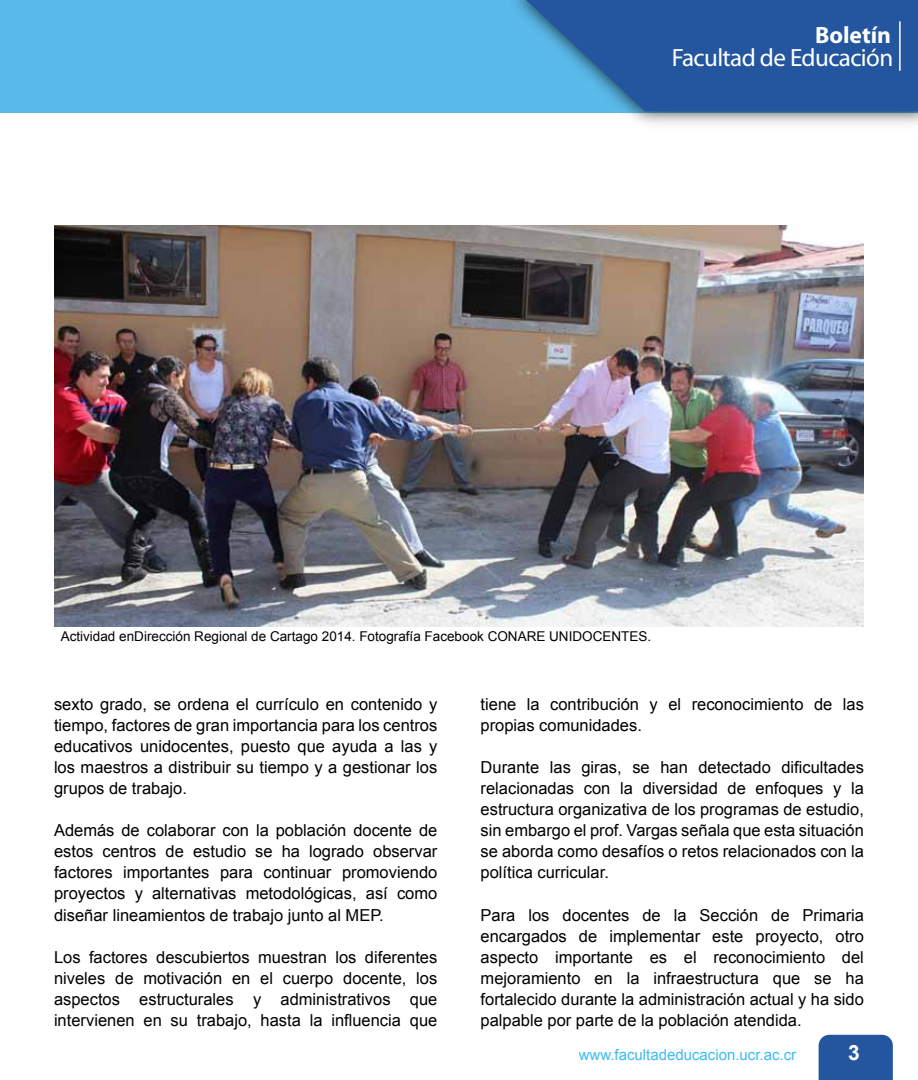
<style>
.page{position:relative;width:918px;height:1080px;background:#fff}
.page>*{position:absolute;margin:0;border:0;box-sizing:border-box;transform-origin:0 0}
.t1{font:25.05px "Myriad Pro";letter-spacing:-.025em;color:#fff}
.t2{font:700 23.7px "Myriad";color:#fff}
.t3{font:700 21px "Arial";color:#fff}
.t4{font:16.5px/21.1px "Arial";color:#000;text-align:justify}
.t5{font:15px "Arial";color:#3bbbf3}
.t6{font:13.5px "Arial";color:#000}
</style>
<div class="page">
<div style="left:0;top:0;width:918px;height:112px;background:#5abaea"></div>
<img style="left:498px;top:0;width:420px;height:125px">
<svg style="left:526px;top:0;width:392px;height:111px;background:#2a63a7"></svg>
<div style="left:819px;top:1035px;width:74px;height:45px;background:#23569f"></div>
<hr style="left:899px;top:21px;width:2px;height:50px;background:#fff">
<img style="left:54px;top:226px;width:810px;height:400px">
<h2 class="t2" style="left:815px;top:22px;width:78px">Boletín</h2>
<h1 class="t1" style="left:672px;top:44px;width:223px">Facultad de Educación</h1>
<p class="t6" style="left:61px;top:628px;width:592px">Actividad enDirección Regional de Cartago 2014. Fotografía Facebook CONARE UNIDOCENTES.</p>
<p class="t4" style="left:54px;top:693px;width:385px">sexto grado, se ordena el currículo en contenido y tiempo, factores de gran importancia para los centros educativos unidocentes, puesto que ayuda a las y los maestros a distribuir su tiempo y a gestionar los grupos de trabajo.</p>
<p class="t4" style="left:54px;top:820px;width:385px">Además de colaborar con la población docente de estos centros de estudio se ha logrado observar factores importantes para continuar promoviendo proyectos y alternativas metodológicas, así como diseñar lineamientos de trabajo junto al MEP.</p>
<p class="t4" style="left:54px;top:946px;width:385px">Los factores descubiertos muestran los diferentes niveles de motivación en el cuerpo docente, los aspectos estructurales y administrativos que intervienen en su trabajo, hasta la influencia que</p>
<p class="t4" style="left:481px;top:693px;width:385px">tiene la contribución y el reconocimiento de las propias comunidades.</p>
<p class="t4" style="left:481px;top:757px;width:385px">Durante las giras, se han detectado dificultades relacionadas con la diversidad de enfoques y la estructura organizativa de los programas de estudio, sin embargo el prof. Vargas señala que esta situación se aborda como desafíos o retos relacionados con la política curricular.</p>
<p class="t4" style="left:481px;top:904px;width:385px">Para los docentes de la Sección de Primaria encargados de implementar este proyecto, otro aspecto importante es el reconocimiento del mejoramiento en la infraestructura que se ha fortalecido durante la administración actual y ha sido palpable por parte de la población atendida.</p>
<p class="t5" style="left:579px;top:1046px;width:219px">www.facultadeducacion.ucr.ac.cr</p>
<p class="t3" style="left:848px;top:1041px;width:13px">3</p>
</div>
